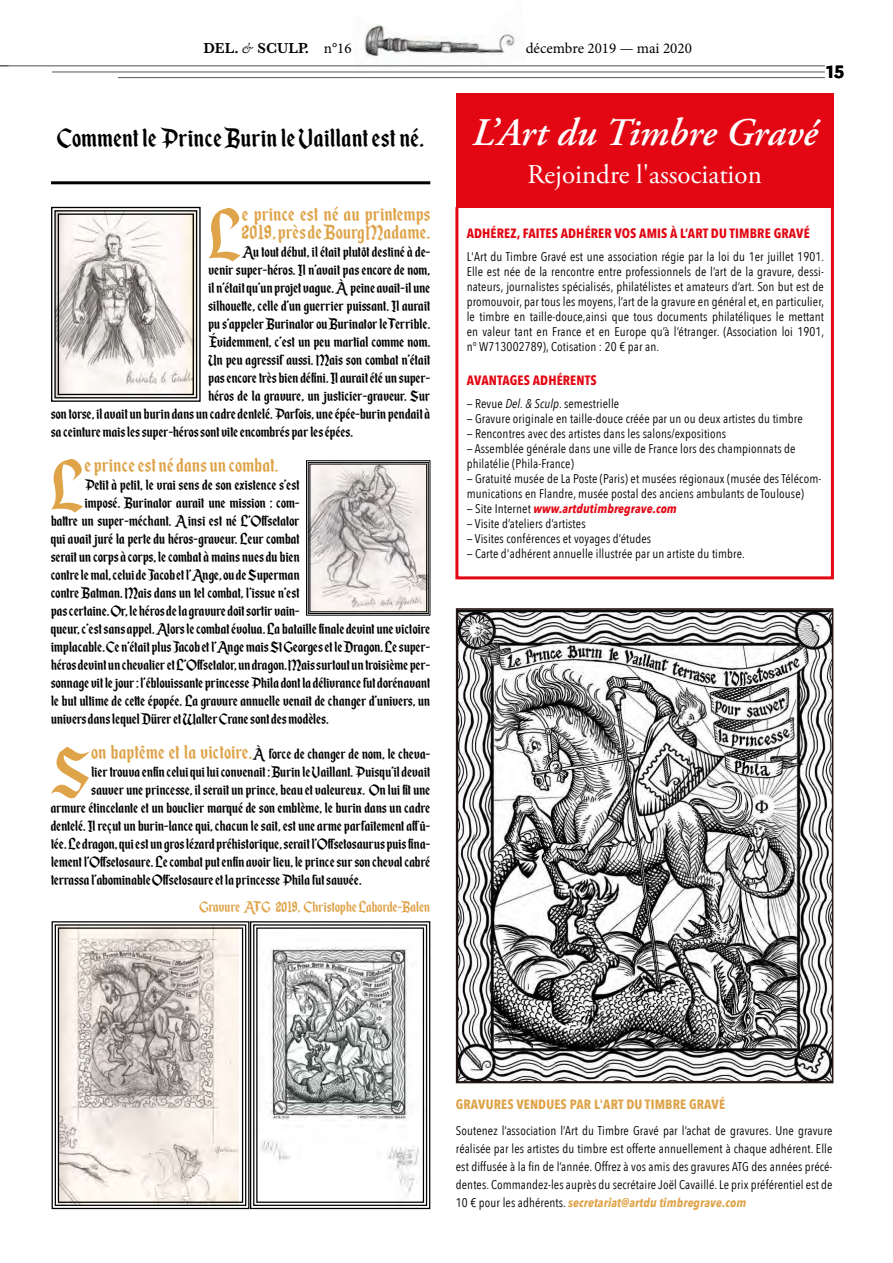
<style>
.page{position:relative;width:893px;height:1263px;background:#fff}
.page>*{position:absolute;margin:0;border:0;box-sizing:border-box;transform-origin:0 0}
.t1{font:77.85px "Enchanted Land";color:#dfa44a}
.t2{font:italic 600 39px "Adobe Garamond Pro";color:#fff}
.t3{font:31.5px "Enchanted Land";letter-spacing:.01em;color:#000}
.t4{font:27px "Adobe Garamond Pro";color:#fff}
.t5{font:24px/18px "Enchanted Land";letter-spacing:.01em;color:#dfa44a}
.t6{font:700 21px "National";color:#000}
.t7{font:18px "Enchanted Land";color:#000}
.t8{font:18px "Enchanted Land";color:#dfa44a}
.t9{font:15px "Minion Pro";color:#000}
.t10{font:600 15px "Baskerville";color:#000}
.t11{font:700 13.5px "Avenir Next Condensed";letter-spacing:.01em;color:#e30613}
.t12{font:700 13.5px "Avenir Next Condensed";letter-spacing:.01em;color:#dfa44a}
.t13{font:12.6px/15px "Avenir Next Condensed";letter-spacing:.01em;color:#000;text-align:justify}
.t14{font:italic 700 12.6px "Avenir Next Condensed";letter-spacing:.01em;color:#e30613}
.s1{font-family:"Adobe Garamond Pro";font-weight:400;font-style:italic;font-size:13.5px}
.s2{font-family:"Minion Pro";font-weight:400}
.s3{font-size:24px;color:#dfa44a}
.s4{font-style:italic}
.s5{font-weight:400;font-style:normal;color:#000}
.s6{font-weight:700;font-style:italic;color:#dfa44a}
</style>
<div class="page">
<svg style="left:455px;top:183px;width:379px;height:397px"></svg>
<img style="left:350px;top:36px;width:176px;height:36px">
<svg style="left:366px;top:23px;width:146px;height:13px"></svg>
<hr style="left:0;top:65px;width:825px;height:1px;background:#575756">
<hr style="left:52px;top:72px;width:773px;height:1px;background:#575756">
<hr style="left:118px;top:77px;width:707px;height:1px;background:#575756">
<div style="left:456px;top:93px;width:377px;height:114px;background:#e30613"></div>
<svg style="left:51px;top:206px;width:150px;height:196px"></svg>
<img style="left:459px;top:611px;width:371px;height:469px">
<div style="left:456px;top:608px;width:377px;height:475px;border:2px solid #281815"></div>
<svg style="left:306px;top:460px;width:125px;height:156px"></svg>
<div style="left:308px;top:462px;width:121px;height:152px;border:1px solid #000"></div>
<svg style="left:51px;top:921px;width:198px;height:289px"></svg>
<div style="left:55px;top:924px;width:191px;height:282px;border:1px solid #000"></div>
<div style="left:58px;top:927px;width:185px;height:276px;border:1px solid #000"></div>
<svg style="left:249px;top:921px;width:182px;height:289px"></svg>
<div style="left:253px;top:924px;width:174px;height:282px;border:1px solid #000"></div>
<div style="left:256px;top:927px;width:168px;height:276px;border:1px solid #000"></div>
<hr style="left:51px;top:181px;width:379px;height:3px;background:#000">
<p class="t10" style="left:203px;top:37px;width:150px">DEL. <span class="s1">&amp;</span> SCULP. <span class="s2">n°16</span></p>
<p class="t9" style="left:526px;top:38px;width:168px">décembre 2019 — mai 2020</p>
<p class="t6" style="left:826px;top:57px;width:19px">15</p>
<p class="t3" style="left:57px;top:119px;width:368px">Comment le Prince Burin le Vaillant est né.</p>
<p class="t1" style="left:208px;top:190px;width:34px">L</p>
<p class="t5" style="left:242px;top:205px;width:190px">e prince est né au printemps<br>2019, près de Bourg Madame.</p>
<p class="t7" style="left:242px;top:242px;width:190px">Au tout début, il était plutôt destiné à de-</p>
<p class="t7" style="left:208px;top:260px;width:223px">venir super-héros. Il n’avait pas encore de nom,</p>
<p class="t7" style="left:208px;top:278px;width:223px">il n’était qu’un projet vague. À peine avait-il une</p>
<p class="t7" style="left:208px;top:296px;width:223px">silhouette, celle d’un guerrier puissant. Il aurait</p>
<p class="t7" style="left:208px;top:314px;width:223px">pu s’appeler Burinator ou Burinator le Terrible.</p>
<p class="t7" style="left:208px;top:332px;width:223px">Évidemment, c’est un peu martial comme nom.</p>
<p class="t7" style="left:208px;top:350px;width:223px">Un peu agressif aussi. Mais son combat n’était</p>
<p class="t7" style="left:208px;top:368px;width:223px">pas encore très bien défini. Il aurait été un super-</p>
<p class="t7" style="left:208px;top:386px;width:223px">héros de la gravure, un justicier-graveur. Sur</p>
<p class="t7" style="left:51px;top:404px;width:381px">son torse, il avait un burin dans un cadre dentelé. Parfois, une épée-burin pendait à</p>
<p class="t7" style="left:51px;top:422px;width:304px">sa ceinture mais les super-héros sont vite encombrés par les épées.</p>
<p class="t1" style="left:51px;top:441px;width:34px">L</p>
<p class="t5" style="left:85px;top:456px;width:195px">e prince est né dans un combat.</p>
<p class="t7" style="left:85px;top:475px;width:216px">Petit à petit, le vrai sens de son existence s’est</p>
<p class="t7" style="left:85px;top:493px;width:216px">imposé. Burinator aurait une mission : com-</p>
<p class="t7" style="left:51px;top:511px;width:250px">battre un super-méchant. Ainsi est né L’Offsetator</p>
<p class="t7" style="left:51px;top:529px;width:250px">qui avait juré la perte du héros-graveur. Leur combat</p>
<p class="t7" style="left:51px;top:547px;width:250px">serait un corps à corps, le combat à mains nues du bien</p>
<p class="t7" style="left:51px;top:565px;width:250px">contre le mal, celui de Jacob et l’Ange, ou de Superman</p>
<p class="t7" style="left:51px;top:583px;width:250px">contre Batman. Mais dans un tel combat, l’issue n’est</p>
<p class="t7" style="left:51px;top:601px;width:250px">pas certaine. Or, le héros de la gravure doit sortir vain-</p>
<p class="t7" style="left:51px;top:619px;width:381px">queur, c’est sans appel. Alors le combat évolua. La bataille finale devint une victoire</p>
<p class="t7" style="left:51px;top:637px;width:381px">implacable. Ce n’était plus Jacob et l’Ange mais St Georges et le Dragon. Le super-</p>
<p class="t7" style="left:51px;top:655px;width:381px">héros devint un chevalier et L’Offsetator, un dragon. Mais surtout un troisième per-</p>
<p class="t7" style="left:51px;top:673px;width:381px">sonnage vit le jour : l’éblouissante princesse Phila dont la délivrance fut dorénavant</p>
<p class="t7" style="left:51px;top:691px;width:381px">le but ultime de cette épopée. La gravure annuelle venait de changer d’univers, un</p>
<p class="t7" style="left:51px;top:709px;width:279px">univers dans lequel Dürer et Walter Crane sont des modèles.</p>
<p class="t1" style="left:51px;top:728px;width:41px">S</p>
<p class="t7" style="left:91px;top:744px;width:340px"><span class="s3">on baptême et la victoire.</span>À force de changer de nom, le cheva-</p>
<p class="t7" style="left:91px;top:762px;width:340px">lier trouva enfin celui qui lui convenait : Burin le Vaillant. Puisqu’il devait</p>
<p class="t7" style="left:91px;top:780px;width:340px">sauver une princesse, il serait un prince, beau et valeureux. On lui fit une</p>
<p class="t7" style="left:51px;top:798px;width:381px">armure étincelante et un bouclier marqué de son emblème, le burin dans un cadre</p>
<p class="t7" style="left:51px;top:816px;width:381px">dentelé. Il reçut un burin-lance qui, chacun le sait, est une arme parfaitement affû-</p>
<p class="t7" style="left:51px;top:834px;width:381px">tée. Le dragon, qui est un gros lézard préhistorique, serait l’Offsetosaurus puis fina-</p>
<p class="t7" style="left:51px;top:852px;width:381px">lement l’Offsetosaure. Le combat put enfin avoir lieu, le prince sur son cheval cabré</p>
<p class="t7" style="left:51px;top:870px;width:312px">terrassa l’abominable Offsetosaure et la princesse Phila fut sauvée.</p>
<p class="t8" style="left:199px;top:896px;width:232px">Gravure ATG 2019, Christophe Laborde-Balen</p>
<p class="t2" style="left:472px;top:110px;width:347px">L’Art du Timbre Gravé</p>
<p class="t4" style="left:527px;top:158px;width:236px">Rejoindre l'association</p>
<p class="t11" style="left:467px;top:225px;width:345px">ADHÉREZ, FAITES ADHÉRER VOS AMIS À L’ART DU TIMBRE GRAVÉ</p>
<p class="t13" style="left:467px;top:249px;width:359px">L'Art du Timbre Gravé est une association régie par la loi du 1er juillet 1901.<br>Elle est née de la rencontre entre professionnels de l’art de la gravure, dessi&shy;nateurs, journalistes spécialisés, philatélistes et amateurs d’art. Son but est de promouvoir, par tous les moyens, l’art de la gravure en général et, en particulier, le timbre en taille-douce,ainsi que tous documents philatéliques le mettant en valeur tant en France et en Europe qu’à l’étranger. (Association loi 1901, n° W713002789), Cotisation : 20 € par an.</p>
<p class="t11" style="left:467px;top:372px;width:132px">AVANTAGES ADHÉRENTS</p>
<p class="t13" style="left:467px;top:396px;width:154px">— Revue <span class="s4">Del. &amp; Sculp</span>. semestrielle</p>
<p class="t13" style="left:467px;top:411px;width:338px">— Gravure originale en taille-douce créée par un ou deux artistes du timbre</p>
<p class="t13" style="left:467px;top:426px;width:261px">— Rencontres avec des artistes dans les salons/expositions</p>
<p class="t13" style="left:467px;top:441px;width:330px">— Assemblée générale dans une ville de France lors des championnats de philatélie (Phila-France)</p>
<p class="t13" style="left:467px;top:471px;width:356px">— Gratuité musée de La Poste (Paris) et musées régionaux (musée des Télécom&shy;munications en Flandre, musée postal des anciens ambulants de Toulouse)</p>
<p class="t14" style="left:467px;top:501px;width:212px"><span class="s5">— Site Internet</span> www.artdutimbregrave.com</p>
<p class="t13" style="left:467px;top:516px;width:120px">— Visite d’ateliers d’artistes</p>
<p class="t13" style="left:467px;top:531px;width:186px">— Visites conférences et voyages d’études</p>
<p class="t13" style="left:467px;top:546px;width:280px">— Carte d'adhérent annuelle illustrée par un artiste du timbre.</p>
<p class="t12" style="left:456px;top:1096px;width:271px">GRAVURES VENDUES PAR L'ART DU TIMBRE GRAVÉ</p>
<p class="t13" style="left:456px;top:1121px;width:378px;line-height:18px">Soutenez l’association l’Art du Timbre Gravé par l’achat de gravures. Une gravure réalisée par les artistes du timbre est offerte annuellement à chaque adhérent. Elle est diffusée à la fin de l’année. Offrez à vos amis des gravures ATG des années précé&shy;dentes. Commandez-les auprès du secrétaire Joël Cavaillé. Le prix préférentiel est de 10 € pour les adhérents. <span class="s6">secretariat@artdu timbregrave.com</span></p>
</div>
